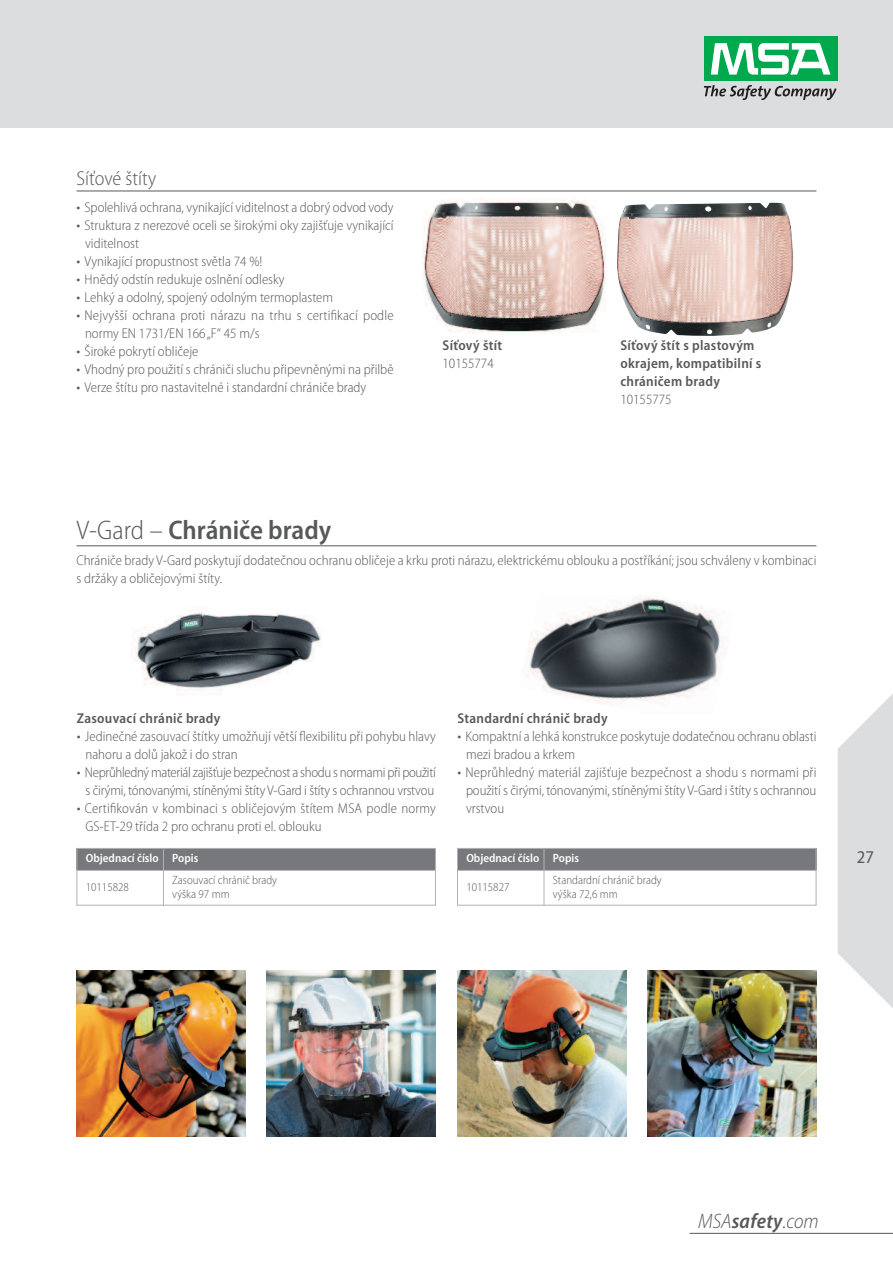
<style>
.page{position:relative;width:893px;height:1263px;background:#fff}
.page>*{position:absolute;margin:0;border:0;box-sizing:border-box;transform-origin:0 0}
.t1{font:600 semi-condensed 27px "Myriad Pro";color:#57585a}
.t2{font:italic 300 semi-condensed 21px "Myriad Pro";color:#57585a}
.t3{font:300 semi-condensed 20.25px "Myriad Pro";color:#57585a}
.t4{font:semi-condensed 18px "Myriad Pro";color:#57585a}
.t5{font:300 semi-condensed 14.25px/18px "Myriad Pro";color:#57585a}
.t6{font:300 semi-condensed 14.25px/18px "Myriad Pro";letter-spacing:-.025em;color:#57585a;text-align:center}
.t7{font:600 semi-condensed 14.25px/18px "Myriad Pro";letter-spacing:.02em;color:#57585a}
.t8{font:300 semi-condensed 12px/13.5px "Myriad Pro";color:#57585a}
.t9{font:600 semi-condensed 12px "Myriad Pro";color:#fff}
.s1{font-size:15.6px}
.s2{font-weight:300}
.s3{font-weight:600}
</style>
<div class="page">
<div style="left:0;top:0;width:893px;height:128px;background:#dcdddf"></div>
<svg style="left:838px;top:694px;width:55px;height:314px"></svg>
<div style="left:704px;top:37px;width:133px;height:44px;background:#00a94e"></div>
<svg style="left:711px;top:43px;width:119px;height:32px"></svg>
<svg style="left:704px;top:85px;width:133px;height:15px"></svg>
<hr style="left:690px;top:1233px;width:203px;height:1px;background:#57585a">
<img style="left:132px;top:610px;width:190px;height:85px">
<img style="left:522px;top:596px;width:201px;height:111px">
<img style="left:423px;top:199px;width:182px;height:135px">
<img style="left:617px;top:203px;width:177px;height:133px">
<img style="left:457px;top:970px;width:169px;height:166px">
<img style="left:77px;top:970px;width:169px;height:166px">
<img style="left:647px;top:970px;width:169px;height:166px">
<img style="left:267px;top:970px;width:169px;height:166px">
<hr style="left:77px;top:545px;width:739px;height:1px;background:#57585a">
<div style="left:77px;top:848px;width:86px;height:22px;background:#76787b"></div>
<div style="left:163px;top:848px;width:273px;height:22px;background:#76787b"></div>
<hr style="left:77px;top:848px;width:1px;height:57px;background:#b2b3b7">
<hr style="left:163px;top:848px;width:1px;height:57px;background:#b2b3b7">
<hr style="left:435px;top:848px;width:1px;height:57px;background:#b2b3b7">
<hr style="left:77px;top:848px;width:359px;height:1px;background:#b2b3b7">
<hr style="left:77px;top:870px;width:359px;height:1px;background:#b2b3b7">
<hr style="left:77px;top:905px;width:359px;height:1px;background:#b2b3b7">
<div style="left:457px;top:848px;width:87px;height:22px;background:#76787b"></div>
<div style="left:544px;top:848px;width:272px;height:22px;background:#76787b"></div>
<hr style="left:457px;top:848px;width:1px;height:57px;background:#b2b3b7">
<hr style="left:544px;top:848px;width:1px;height:57px;background:#b2b3b7">
<hr style="left:816px;top:848px;width:1px;height:57px;background:#b2b3b7">
<hr style="left:457px;top:848px;width:359px;height:1px;background:#b2b3b7">
<hr style="left:457px;top:870px;width:359px;height:1px;background:#b2b3b7">
<hr style="left:457px;top:905px;width:359px;height:1px;background:#b2b3b7">
<hr style="left:77px;top:191px;width:739px;height:1px;background:#57585a">
<h3 class="t3" style="left:77px;top:168px;width:81px">Síťové štíty</h3>
<p class="t5" style="left:77px;top:198px;width:319px"><span class="s1">•</span> Spolehlivá ochrana, vynikající viditelnost a dobrý odvod vody</p>
<p class="t5" style="left:85px;top:216px;width:310px;text-indent:-9px"><span class="s1">•</span> Struktura z nerezové oceli se širokými oky zajišťuje vynikající viditelnost</p>
<p class="t5" style="left:77px;top:252px;width:187px"><span class="s1">•</span> Vynikající propustnost světla 74 %!</p>
<p class="t5" style="left:77px;top:270px;width:210px"><span class="s1">•</span> Hnědý odstín redukuje oslnění odlesky</p>
<p class="t5" style="left:77px;top:288px;width:258px"><span class="s1">•</span> Lehký a odolný, spojený odolným termoplastem</p>
<p class="t5" style="left:85px;top:306px;width:310px;text-indent:-9px"><span class="s1">•</span> Nejvyšší ochrana proti nárazu na trhu s certifikací podle normy EN 1731/EN 166„F“ 45 m/s</p>
<p class="t5" style="left:77px;top:342px;width:123px"><span class="s1">•</span> Široké pokrytí obličeje</p>
<p class="t5" style="left:77px;top:360px;width:319px"><span class="s1">•</span> Vhodný pro použití s chrániči sluchu připevněnými na přilbě</p>
<p class="t5" style="left:77px;top:378px;width:291px"><span class="s1">•</span> Verze štítu pro nastavitelné i standardní chrániče brady</p>
<p class="t7" style="left:443px;top:336px;width:61px">Síťový štít</p>
<p class="t5" style="left:443px;top:354px;width:53px">10155774</p>
<p class="t7" style="left:620px;top:336px;width:142px">Síťový štít s plastovým okrajem, kompatibilní s chráničem brady</p>
<p class="t5" style="left:620px;top:390px;width:53px">10155775</p>
<h1 class="t1" style="left:77px;top:515px;width:256px"><span class="s2">V-Gard –</span> Chrániče brady</h1>
<p class="t5" style="left:77px;top:552px;width:741px">Chrániče brady V-Gard poskytují dodatečnou ochranu obličeje a krku proti nárazu, elektrickému oblouku a postříkání; jsou schváleny v kombinaci s držáky a obličejovými štíty.</p>
<p class="t7" style="left:77px;top:710px;width:145px">Zasouvací chránič brady</p>
<p class="t5" style="left:85px;top:728px;width:352px;text-indent:-9px"><span class="s1">•</span> Jedinečné zasouvací štítky umožňují větší flexibilitu při pohybu hlavy nahoru a dolů jakož i do stran</p>
<p class="t6" style="left:77px;top:764px;width:360px"><span class="s1">•</span> Neprůhledný materiálzajišťuje bezpečnost a shodu s normami při použití s čirými, tónovanými, stíněnými štíty V-Gard i štíty s ochrannou vrstvou</p>
<p class="t5" style="left:85px;top:800px;width:352px;text-indent:-9px"><span class="s1">•</span> Certifikován v kombinaci s obličejovým štítem MSA podle normy<br>GS-ET-29 třída 2 pro ochranu proti el. oblouku</p>
<p class="t9" style="left:86px;top:852px;width:114px">Objednací číslo Popis</p>
<p class="t8" style="left:86px;top:880px;width:45px">10115828</p>
<p class="t8" style="left:172px;top:873px;width:106px">Zasouvací chránič brady výška 97 mm</p>
<p class="t7" style="left:457px;top:710px;width:152px">Standardní chránič brady</p>
<p class="t5" style="left:466px;top:728px;width:352px;text-indent:-9px"><span class="s1">•</span> Kompaktní a lehká konstrukce poskytuje dodatečnou ochranu oblasti mezi bradou a krkem</p>
<p class="t5" style="left:466px;top:764px;width:352px;text-align:justify;text-indent:-9px"><span class="s1">•</span> Neprůhledný materiál zajišťuje bezpečnost a shodu s normami při použití s čirými, tónovanými, stíněnými štíty V-Gard i štíty s ochrannou vrstvou</p>
<p class="t9" style="left:466px;top:852px;width:114px">Objednací číslo Popis</p>
<p class="t8" style="left:466px;top:880px;width:45px">10115827</p>
<p class="t8" style="left:553px;top:873px;width:110px">Standardní chránič brady výška 72,6 mm</p>
<p class="t4" style="left:857px;top:847px;width:19px">27</p>
<h2 class="t2" style="left:698px;top:1209px;width:122px">MSA<span class="s3">safety</span>.com</h2>
</div>
